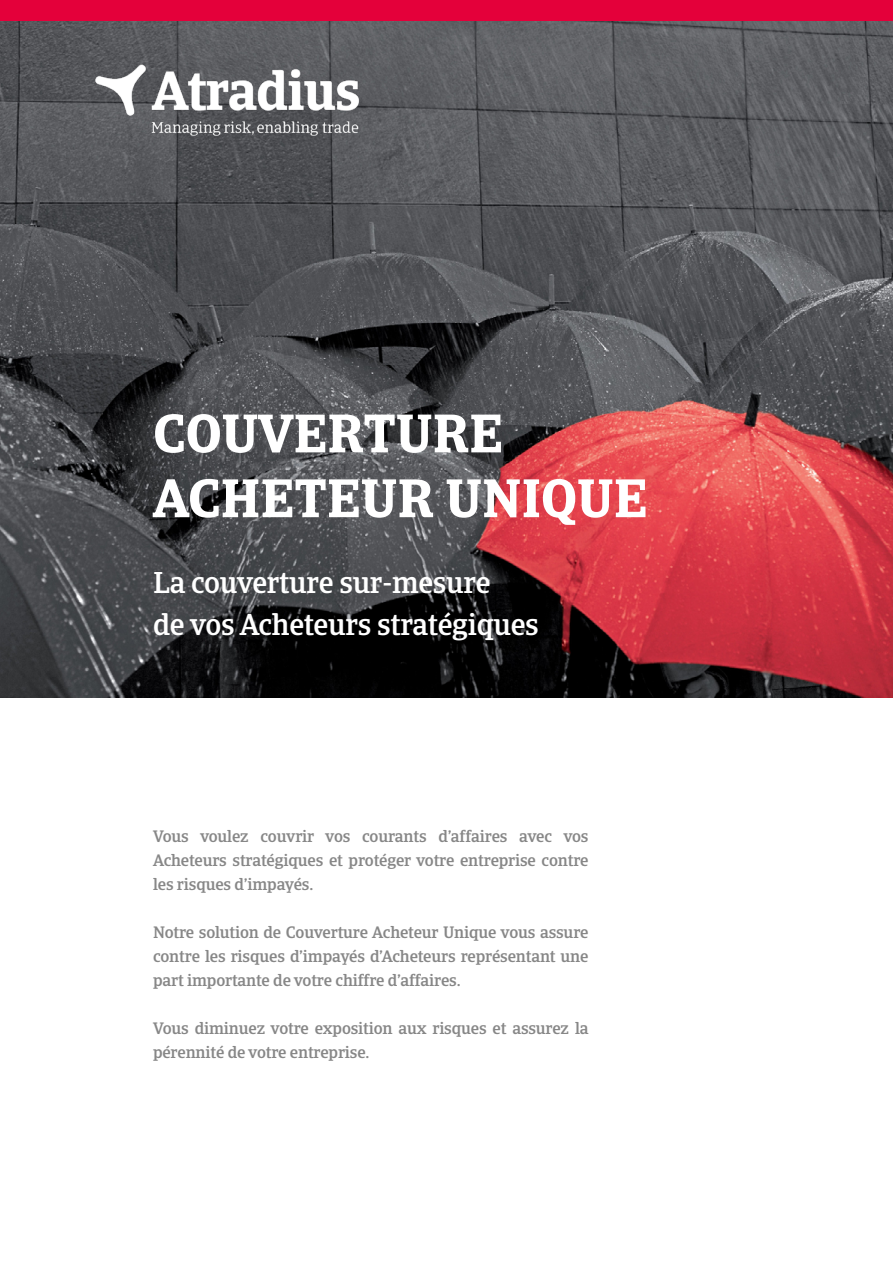
<style>
.page{position:relative;width:893px;height:1263px;background:#fff}
.page>*{position:absolute;margin:0;border:0;box-sizing:border-box;transform-origin:0 0}
.t1{font:700 54px/64.8px "Catalana";color:#fff}
.t2{font:500 30px/42px "Catalana";letter-spacing:-.01em;color:#fff}
.t3{font:500 16.5px/24px "Catalana";letter-spacing:-.01em;color:#878787;text-align:justify}
</style>
<div class="page">
<img style="left:0;top:21px;width:893px;height:677px">
<div style="left:0;top:0;width:893px;height:21px;background:#e4003a"></div>
<img style="left:65px;top:34px;width:324px;height:129px">
<h1 class="t1" style="left:153px;top:402px;width:496px">COUVERTURE<br>ACHETEUR UNIQUE</h1>
<h2 class="t2" style="left:153px;top:562px;width:387px">La couverture sur-mesure<br>de vos Acheteurs stratégiques</h2>
<p class="t3" style="left:153px;top:824px;width:437px">Vous voulez couvrir vos courants d’affaires avec vos Acheteurs stratégiques et protéger votre entreprise contre les risques d’impayés.</p>
<p class="t3" style="left:153px;top:920px;width:437px">Notre solution de Couverture Acheteur Unique vous assure contre les risques d’impayés d’Acheteurs représentant une part importante de votre chiffre d’affaires.</p>
<p class="t3" style="left:153px;top:1016px;width:437px">Vous diminuez votre exposition aux risques et assurez la pérennité de votre entreprise.</p>
</div>
